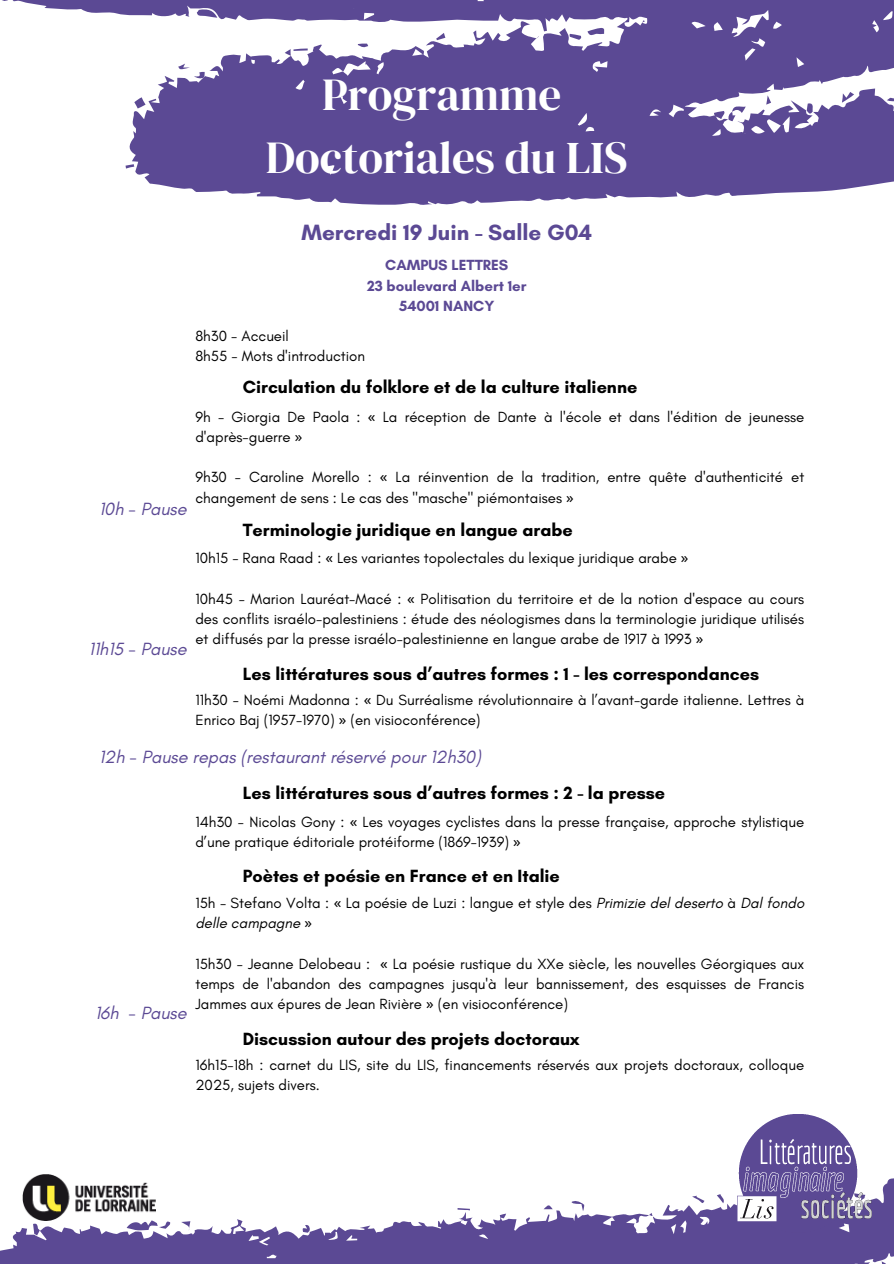
<style>
.page{position:relative;width:894px;height:1264px;background:#fff}
.page>*{position:absolute;margin:0;border:0;box-sizing:border-box;transform-origin:0 0}
.t1{font:45.15px/63px "DM Serif Display";color:#fff;text-align:center}
.t2{font:700 22.5px "Glacial Indifference";color:#5b4994}
.t3{font:700 18px "Glacial Indifference";color:#000}
.t4{font:italic 18px "Glacial Indifference";color:#5b4994}
.t5{font:15px/20.2px "Glacial Indifference";color:#000}
.t6{font:700 15px/20.2px "Glacial Indifference";color:#5b4994;text-align:center}
.s1{font-family:"Noto Sans"}
.s2{font-style:italic}
</style>
<div class="page">
<svg style="left:2px;top:0;width:891px;height:205px;fill:#5b4994"></svg>
<svg style="left:197px;top:8px;width:20px;height:10px"></svg>
<svg style="left:587px;top:27px;width:19px;height:11px"></svg>
<svg style="left:134px;top:97px;width:11px;height:11px"></svg>
<svg style="left:841px;top:92px;width:12px;height:11px"></svg>
<svg style="left:806px;top:103px;width:6px;height:13px"></svg>
<svg style="left:569px;top:34px;width:12px;height:6px"></svg>
<svg style="left:178px;top:64px;width:26px;height:15px"></svg>
<svg style="left:248px;top:55px;width:34px;height:13px"></svg>
<svg style="left:362px;top:56px;width:11px;height:7px"></svg>
<svg style="left:357px;top:44px;width:11px;height:3px"></svg>
<svg style="left:293px;top:45px;width:44px;height:18px"></svg>
<svg style="left:436px;top:33px;width:9px;height:7px"></svg>
<svg style="left:713px;top:104px;width:36px;height:31px"></svg>
<svg style="left:125px;top:164px;width:9px;height:4px"></svg>
<svg style="left:766px;top:95px;width:4px;height:10px"></svg>
<svg style="left:0;top:1178px;width:893px;height:85px;fill:#5b4994"></svg>
<svg style="left:870px;top:1261px;width:19px;height:2px"></svg>
<svg style="left:33px;top:1223px;width:7px;height:12px"></svg>
<svg style="left:302px;top:1224px;width:8px;height:8px"></svg>
<svg style="left:571px;top:1199px;width:13px;height:12px"></svg>
<svg style="left:181px;top:1221px;width:10px;height:9px"></svg>
<svg style="left:457px;top:1207px;width:13px;height:3px"></svg>
<svg style="left:692px;top:1195px;width:12px;height:8px"></svg>
<svg style="left:127px;top:1220px;width:43px;height:10px"></svg>
<svg style="left:543px;top:1203px;width:9px;height:6px"></svg>
<svg style="left:716px;top:1194px;width:9px;height:9px"></svg>
<img style="left:737px;top:1114px;width:133px;height:118px">
<img style="left:23px;top:1174px;width:132px;height:46px">
<h2 class="t1" style="left:266px;top:62px;width:363px">Programme<br>Doctoriales du LIS</h2>
<h3 class="t2" style="left:301px;top:218px;width:292px">Mercredi 19 Juin - Salle G04</h3>
<p class="t6" style="left:367px;top:255px;width:161px">CAMPUS LETTRES<br>23 boulevard Albert 1er<br>54001 NANCY</p>
<p class="t5" style="left:195px;top:325px;width:171px">8h30 - Accueil<br>8h55 - Mots d'introduction</p>
<h4 class="t4" style="left:99px;top:498px;width:89px">10h - Pause</h4>
<h4 class="t4" style="left:89px;top:638px;width:99px">11h15 - Pause</h4>
<h3 class="t3" style="left:243px;top:375px;width:396px">Circulation du folklore et de la culture italienne</h3>
<p class="t5" style="left:195px;top:406px;width:610px">9h - Giorgia De Paola : <span class="s1">«</span> La réception de Dante à l'école et dans l'édition de jeunesse d'après-guerre <span class="s1">»</span></p>
<p class="t5" style="left:195px;top:467px;width:610px">9h30 - Caroline Morello : <span class="s1">«</span> La réinvention de la tradition, entre quête d'authenticité et changement de sens : Le cas des "masche" piémontaises <span class="s1">»</span></p>
<h3 class="t3" style="left:243px;top:519px;width:331px">Terminologie juridique en langue arabe</h3>
<p class="t5" style="left:195px;top:548px;width:494px">10h15 - Rana Raad : <span class="s1">«</span> Les variantes topolectales du lexique juridique arabe <span class="s1">»</span></p>
<p class="t5" style="left:195px;top:588px;width:610px;text-align:justify">10h45 - Marion Lauréat-Macé : <span class="s1">«</span> Politisation du territoire et de la notion d'espace au cours des conflits israélo-palestiniens : étude des néologismes dans la terminologie juridique utilisés et diffusés par la presse israélo-palestinienne en langue arabe de 1917 à 1993 <span class="s1">»</span></p>
<h3 class="t3" style="left:243px;top:662px;width:518px">Les littératures sous d’autres formes : 1 - les correspondances</h3>
<p class="t5" style="left:195px;top:689px;width:610px">11h30 - Noémi Madonna : <span class="s1">«</span> Du Surréalisme révolutionnaire à l’avant-garde italienne. Lettres à<br>Enrico Baj (1957-1970) <span class="s1">»</span> (en visioconférence)</p>
<h4 class="t4" style="left:99px;top:745px;width:383px">12h - Pause repas (restaurant réservé pour 12h30)</h4>
<h3 class="t3" style="left:243px;top:782px;width:424px">Les littératures sous d’autres formes : 2 - la presse</h3>
<p class="t5" style="left:195px;top:811px;width:610px">14h30 - Nicolas Gony : <span class="s1">«</span> Les voyages cyclistes dans la presse française, approche stylistique d’une pratique éditoriale protéiforme (1869-1939) <span class="s1">»</span></p>
<h4 class="t4" style="left:95px;top:1002px;width:93px">16h - Pause</h4>
<h3 class="t3" style="left:243px;top:865px;width:318px">Poètes et poésie en France et en Italie</h3>
<p class="t5" style="left:195px;top:892px;width:610px">15h - Stefano Volta : <span class="s1">«</span> La poésie de Luzi : langue et style des <span class="s2">Primizie del deserto</span> à <span class="s2">Dal fondo delle campagne</span> <span class="s1">»</span></p>
<p class="t5" style="left:195px;top:953px;width:610px;text-align:justify">15h30 - Jeanne Delobeau : <span class="s1">«</span> La poésie rustique du XXe siècle, les nouvelles Géorgiques aux temps de l'abandon des campagnes jusqu'à leur bannissement, des esquisses de Francis Jammes aux épures de Jean Rivière <span class="s1">»</span> (en visioconférence)</p>
<p class="t3" style="left:243px;top:1027px;width:338px">Discussion autour des projets doctoraux</p>
<p class="t5" style="left:195px;top:1054px;width:610px">16h15-18h : carnet du LIS, site du LIS, financements réservés aux projets doctoraux, colloque<br>2025, sujets divers.</p>
</div>
